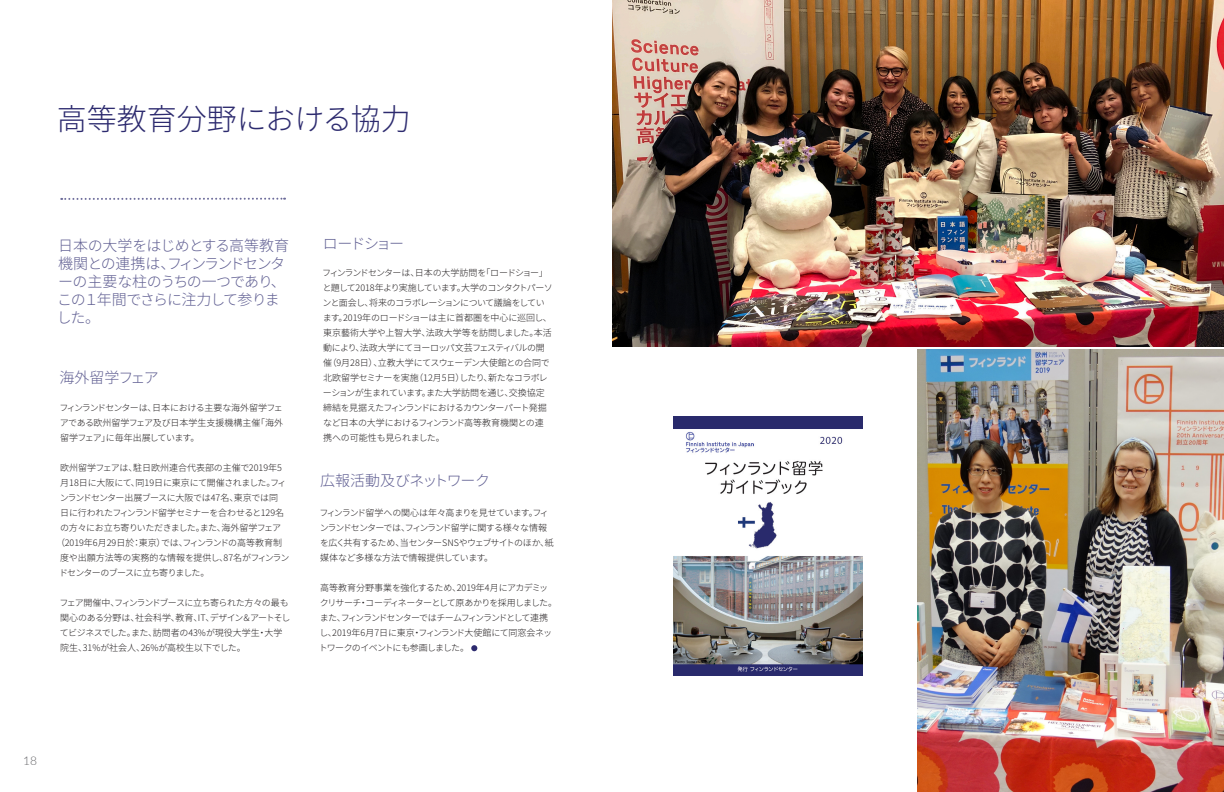
<style>
.page{position:relative;width:1224px;height:792px;background:#fff}
.page>*{position:absolute;margin:0;border:0;box-sizing:border-box;transform-origin:0 0}
.HEADINGJP{font:300 30px "Noto Sans CJ Kjp";color:#2d2b6f}
.HEADERJP{font:300 15px/18px "Noto Sans CJ Kjp";letter-spacing:-.06em;color:#616093}
.HEADERJP-2{font:300 15px "Noto Sans CJ Kjp";letter-spacing:-.035em;color:#616093}
.HEADERJP-3{font:300 15px "Noto Sans CJ Kjp";letter-spacing:-.04em;color:#616093}
.t1{font:300 12px "Lato";color:#636366}
.BODYJP{font:300 9px/15px "Noto Sans CJ Kjp";letter-spacing:-.04em;color:#231f20}
.BODYJP-2{font:300 9px/15px "Noto Sans CJ Kjp";letter-spacing:-.065em;color:#231f20}
.BODYJP-3{font:300 9px "Noto Sans CJ Kjp";color:#231f20}
.BODYJP-4{font:300 9px "Noto Sans CJ Kjp";letter-spacing:-.01em;color:#231f20}
.BODYJP-5{font:300 9px "Noto Sans CJ Kjp";letter-spacing:-.06em;color:#231f20}
.BODYJP-6{font:300 9px "Noto Sans CJ Kjp";letter-spacing:-.085em;color:#231f20}
</style>
<div class="page">
<img style="left:917px;top:350px;width:307px;height:442px">
<svg style="left:61px;top:198px;width:224px;height:2px"></svg>
<img style="left:673px;top:416px;width:189px;height:260px">
<svg style="left:471px;top:645px;width:6px;height:6px"></svg>
<img style="left:612px;top:0;width:612px;height:346px">
<p class="HEADINGJP" style="left:57px;top:102px;width:355px">高等教育分野における協力</p>
<p class="HEADERJP" style="left:57px;top:237px;width:234px">日本の大学をはじめとする高等教育機関との連携は、フィンランドセンターの主要な柱のうちの一つであり、この１年間でさらに注力して参りました。</p>
<p class="HEADERJP-3" style="left:60px;top:369px;width:101px">海外留学フェア</p>
<p class="BODYJP" style="left:60px;top:400px;width:225px;text-align:justify">フィンランドセンターは、日本における主要な海外留学フェアである欧州留学フェア及び日本学生支援機構主催「海外留学フェア」に毎年出展しています。</p>
<p class="BODYJP-3" style="left:60px;top:463px;width:223px">欧州留学フェアは、駐日欧州連合代表部の主催で2019年5</p>
<p class="BODYJP-4" style="left:60px;top:478px;width:228px">月18日に大阪にて、同19日に東京にて開催されました。フィ</p>
<p class="BODYJP" style="left:60px;top:490px;width:220px">ンランドセンター出展ブースに大阪では47名、東京では同</p>
<p class="BODYJP" style="left:60px;top:505px;width:225px">日に行われたフィンランド留学セミナーを合わせると129名</p>
<p class="BODYJP-5" style="left:60px;top:523px;width:223px">の方々にお立ち寄りいただきました。また、海外留学フェア</p>
<p class="BODYJP-3" style="left:56px;top:538px;width:228px">（2019年6月29日於：東京）では、フィンランドの高等教育制</p>
<p class="BODYJP-4" style="left:60px;top:553px;width:231px">度や出願方法等の実務的な情報を提供し、87名がフィンラン</p>
<p class="BODYJP-6" style="left:59px;top:568px;width:152px">ドセンターのブースに立ち寄りました。</p>
<p class="BODYJP" style="left:60px;top:595px;width:232px">フェア開催中、フィンランドブースに立ち寄られた方々の最も関心のある分野は、社会科学、教育、IT、デザイン＆アートそしてビジネスでした。また、訪問者の43%が現役大学生・大学院生、31%が社会人、26%が高校生以下でした。</p>
<p class="HEADERJP" style="left:323px;top:234px;width:83px">ロードショー</p>
<p class="BODYJP" style="left:322px;top:265px;width:232px">フィンランドセンターは、日本の大学訪問を「ロードショー」と題して2018年より実施しています。大学のコンタクトパーソンと面会し、将来のコラボレーションについて議論をしています。2019年のロードショーは主に首都圏を中心に巡回し、東京藝術大学や上智大学、法政大学等を訪問しました。本活動により、法政大学にてヨーロッパ文芸フェスティバルの開催（9月28日）、立教大学にてスウェーデン大使館との合同で北欧留学セミナーを実施（12月5日）したり、新たなコラボレーションが生まれています。また大学訪問を通じ、交換協定締結を見据えたフィンランドにおけるカウンターパート発掘など日本の大学におけるフィンランド高等教育機関との連携への可能性も見られました。</p>
<p class="HEADERJP-2" style="left:320px;top:472px;width:171px">広報活動及びネットワーク</p>
<p class="BODYJP-2" style="left:319px;top:505px;width:236px">フィンランド留学への関心は年々高まりを見せています。フィンランドセンターでは、フィンランド留学に関する様々な情報を広く共有するため、当センターSNSやウェブサイトのほか、紙媒体など多様な方法で情報提供しています。</p>
<p class="BODYJP-2" style="left:319px;top:580px;width:240px">高等教育分野事業を強化するため、2019年4月にアカデミックリサーチ・コーディネーターとして原あかりを採用しました。また、フィンランドセンターではチームフィンランドとして連携し、2019年6月7日に東京・フィンランド大使館にて同窓会ネットワークのイベントにも参画しました。</p>
<h3 class="t1" style="left:23px;top:752px;width:15px">18</h3>
</div>
